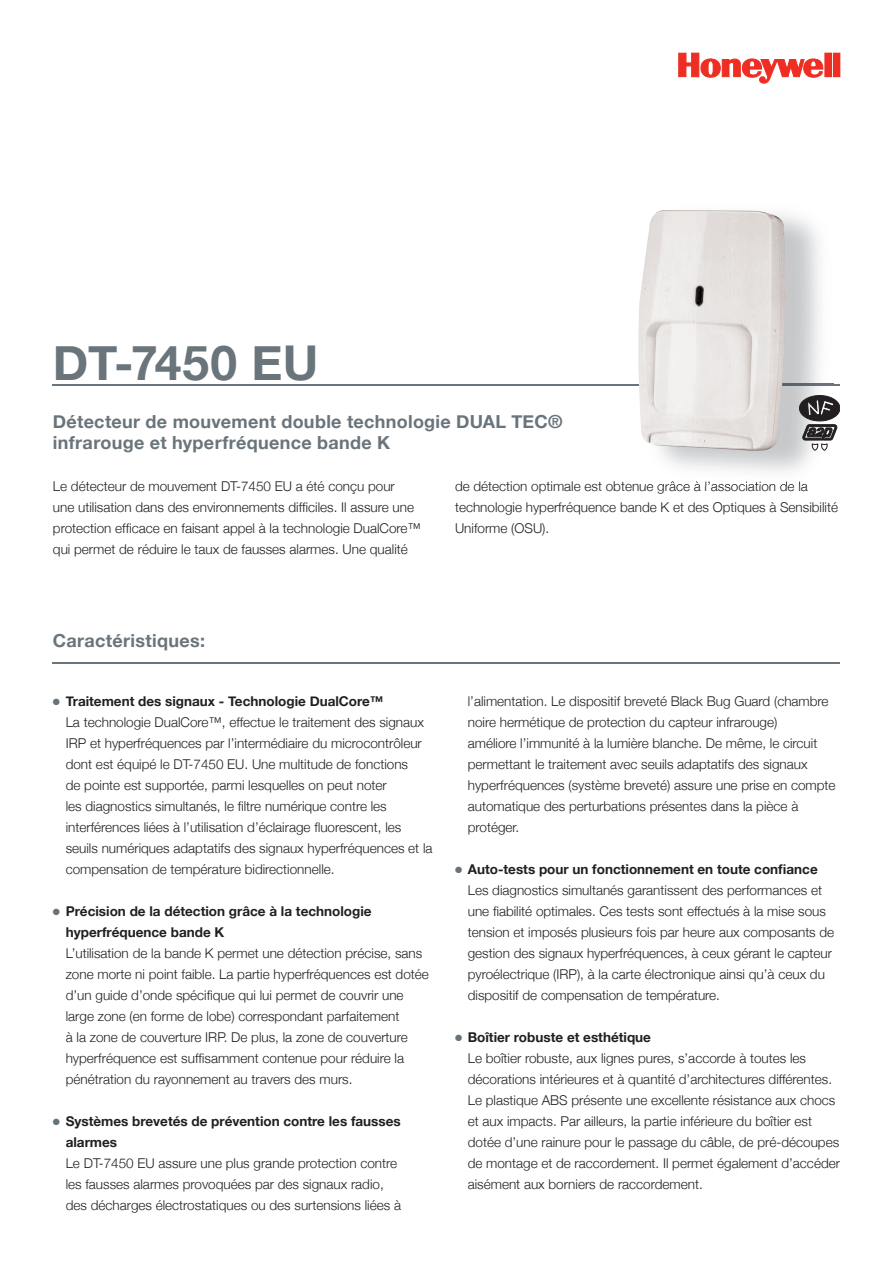
<style>
.page{position:relative;width:893px;height:1263px;background:#fff}
.page>*{position:absolute;margin:0;border:0;box-sizing:border-box;transform-origin:0 0}
.t1{font:700 48px "Helvetica Neue";letter-spacing:.005em;color:#6a747b}
.t2{font:700 18px/21px "Helvetica Neue";letter-spacing:.015em;color:#6a747b}
.t3{font:300 13.5px/21px "Helvetica Neue";color:#231f20}
.t4{font:700 13.5px/21px "Helvetica Neue";color:#231f20}
.s1{color:#687379}
.s2{font-weight:700}
</style>
<div class="page">
<hr style="left:53px;top:384px;width:787px;height:1px;background:#6a747b">
<svg style="left:679px;top:53px;width:144px;height:30px"></svg>
<div style="left:825px;top:53px;width:6px;height:24px;background:#ee2e22"></div>
<div style="left:833px;top:53px;width:7px;height:24px;background:#ee2e22"></div>
<hr style="left:53px;top:662px;width:787px;height:2px;background:#6a747b">
<img style="left:661px;top:215px;width:172px;height:257px">
<img style="left:785px;top:384px;width:48px;height:1px">
<img style="left:644px;top:481px;width:163px;height:5px">
<img style="left:638px;top:210px;width:147px;height:241px">
<svg style="left:799px;top:395px;width:41px;height:56px"></svg>
<h1 class="t1" style="left:53px;top:333px;width:267px">DT-7450 EU</h1>
<h2 class="t2" style="left:53px;top:410px;width:511px">Détecteur de mouvement double technologie DUAL TEC® infrarouge et hyperfréquence bande K</h2>
<p class="t3" style="left:53px;top:476px;width:370px">Le détecteur de mouvement DT-7450 EU a été conçu pour<br>une utilisation dans des environnements difficiles. Il assure une protection efficace en faisant appel à la technologie DualCore™ qui permet de réduire le taux de fausses alarmes. Une qualité</p>
<p class="t3" style="left:455px;top:476px;width:385px">de détection optimale est obtenue grâce à l’association de la technologie hyperfréquence bande K et des Optiques à Sensibilité<br>Uniforme (OSU).</p>
<h2 class="t2" style="left:53px;top:629px;width:154px">Caractéristiques:</h2>
<p class="t3" style="left:66px;top:690px;width:368px;text-indent:-13px"><span class="s1">●</span> <span class="s2">Traitement des signaux - Technologie DualCore™<br></span>La technologie DualCore™, effectue le traitement des signaux IRP et hyperfréquences par l’intermédiaire du microcontrôleur dont est équipé le DT-7450 EU. Une multitude de fonctions<br>de pointe est supportée, parmi lesquelles on peut noter<br>les diagnostics simultanés, le filtre numérique contre les interférences liées à l’utilisation d’éclairage fluorescent, les seuils numériques adaptatifs des signaux hyperfréquences et la compensation de température bidirectionnelle.</p>
<p class="t4" style="left:66px;top:900px;width:307px;text-indent:-13px"><span class="s1">●</span> Précision de la détection grâce à la technologie hyperfréquence bande K</p>
<p class="t3" style="left:66px;top:942px;width:365px">L’utilisation de la bande K permet une détection précise, sans zone morte ni point faible. La partie hyperfréquences est dotée d’un guide d’onde spécifique qui lui permet de couvrir une large zone (en forme de lobe) correspondant parfaitement<br>à la zone de couverture IRP. De plus, la zone de couverture hyperfréquence est suffisamment contenue pour réduire la pénétration du rayonnement au travers des murs.</p>
<p class="t4" style="left:66px;top:1110px;width:337px;text-indent:-13px"><span class="s1">●</span> Systèmes brevetés de prévention contre les fausses alarmes</p>
<p class="t3" style="left:66px;top:1152px;width:337px">Le DT-7450 EU assure une plus grande protection contre les fausses alarmes provoquées par des signaux radio, des décharges électrostatiques ou des surtensions liées à</p>
<p class="t3" style="left:468px;top:690px;width:369px">l’alimentation. Le dispositif breveté Black Bug Guard (chambre noire hermétique de protection du capteur infrarouge)<br>améliore l’immunité à la lumière blanche. De même, le circuit permettant le traitement avec seuils adaptatifs des signaux hyperfréquences (système breveté) assure une prise en compte automatique des perturbations présentes dans la pièce à protéger.</p>
<p class="t3" style="left:468px;top:858px;width:368px;text-indent:-13px"><span class="s1">●</span> <span class="s2">Auto-tests pour un fonctionnement en toute confiance </span>Les diagnostics simultanés garantissent des performances et une fiabilité optimales. Ces tests sont effectués à la mise sous tension et imposés plusieurs fois par heure aux composants de gestion des signaux hyperfréquences, à ceux gérant le capteur pyroélectrique (IRP), à la carte électronique ainsi qu’à ceux du dispositif de compensation de température.</p>
<p class="t3" style="left:468px;top:1026px;width:374px;text-indent:-13px"><span class="s1">●</span> <span class="s2">Boîtier robuste et esthétique<br></span>Le boîtier robuste, aux lignes pures, s’accorde à toutes les décorations intérieures et à quantité d’architectures différentes.<br>Le plastique ABS présente une excellente résistance aux chocs et aux impacts. Par ailleurs, la partie inférieure du boîtier est dotée d’une rainure pour le passage du câble, de pré-découpes de montage et de raccordement. Il permet également d’accéder aisément aux borniers de raccordement.</p>
</div>
